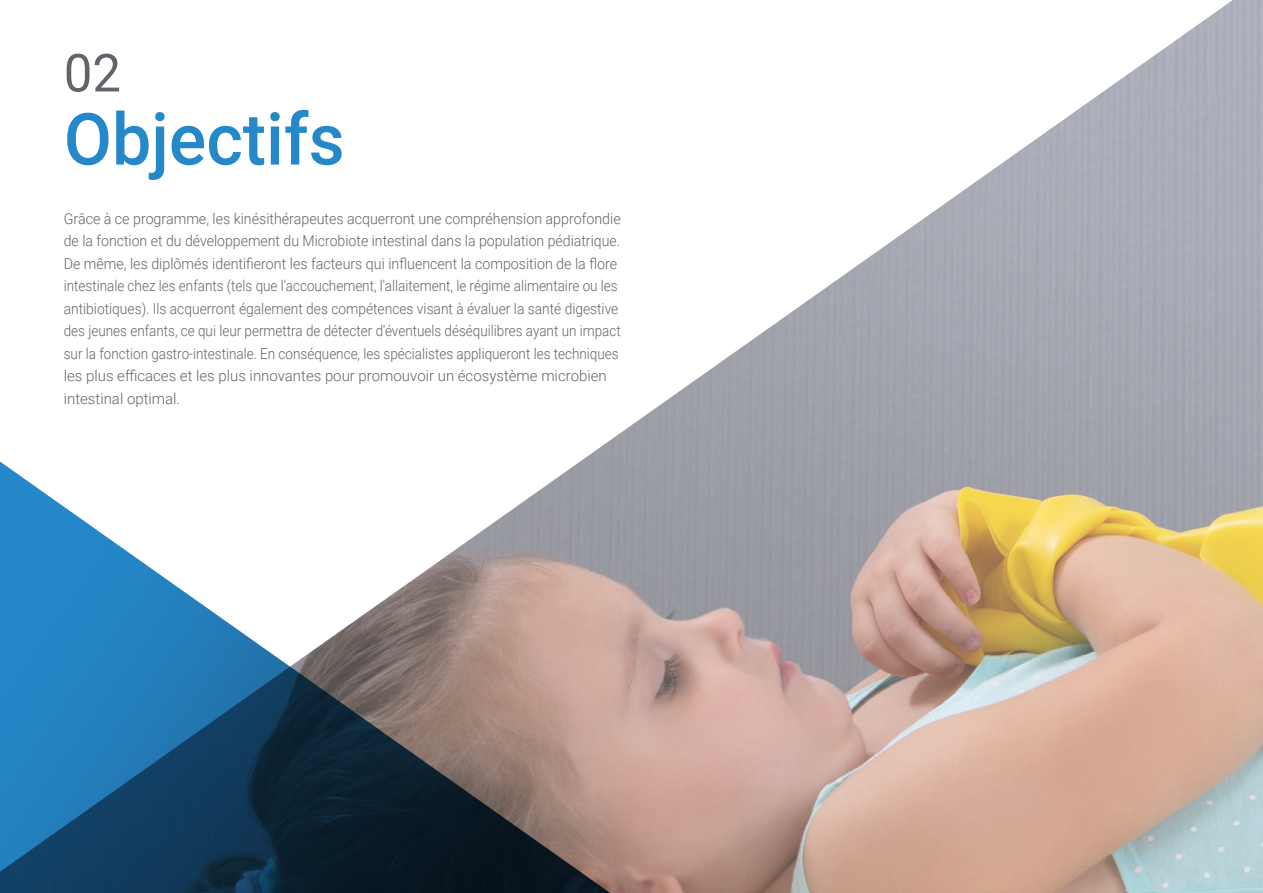
<style>
.page{position:relative;width:1263px;height:893px;background:#fff}
.page>*{position:absolute;margin:0;border:0;box-sizing:border-box;transform-origin:0 0}
.t1{font:500 72px "Roboto";color:#2488c9}
.t2{font:52.5px "Roboto";color:#61646a}
.t3{font:300 15px/22.5px "Roboto";color:#61646a;scale:.95 1}
</style>
<div class="page">
<img style="left:602px;top:0;width:661px;height:893px">
<svg style="left:0;top:446px;width:640px;height:447px"></svg>
<h2 class="t2" style="left:64px;top:36px;width:59px">02</h2>
<h1 class="t1" style="left:64px;top:89px;width:282px">Objectifs</h1>
<p class="t3" style="left:64px;top:207px;width:588px">Grâce à ce programme, les kinésithérapeutes acquerront une compréhension approfondie de la fonction et du développement du Microbiote intestinal dans la population pédiatrique.<br>De même, les diplômés identifieront les facteurs qui influencent la composition de la flore intestinale chez les enfants (tels que l'accouchement, l'allaitement, le régime alimentaire ou les antibiotiques). Ils acquerront également des compétences visant à évaluer la santé digestive des jeunes enfants, ce qui leur permettra de détecter d'éventuels déséquilibres ayant un impact sur la fonction gastro-intestinale. En conséquence, les spécialistes appliqueront les techniques les plus efficaces et les plus innovantes pour promouvoir un écosystème microbien intestinal optimal.</p>
</div>
